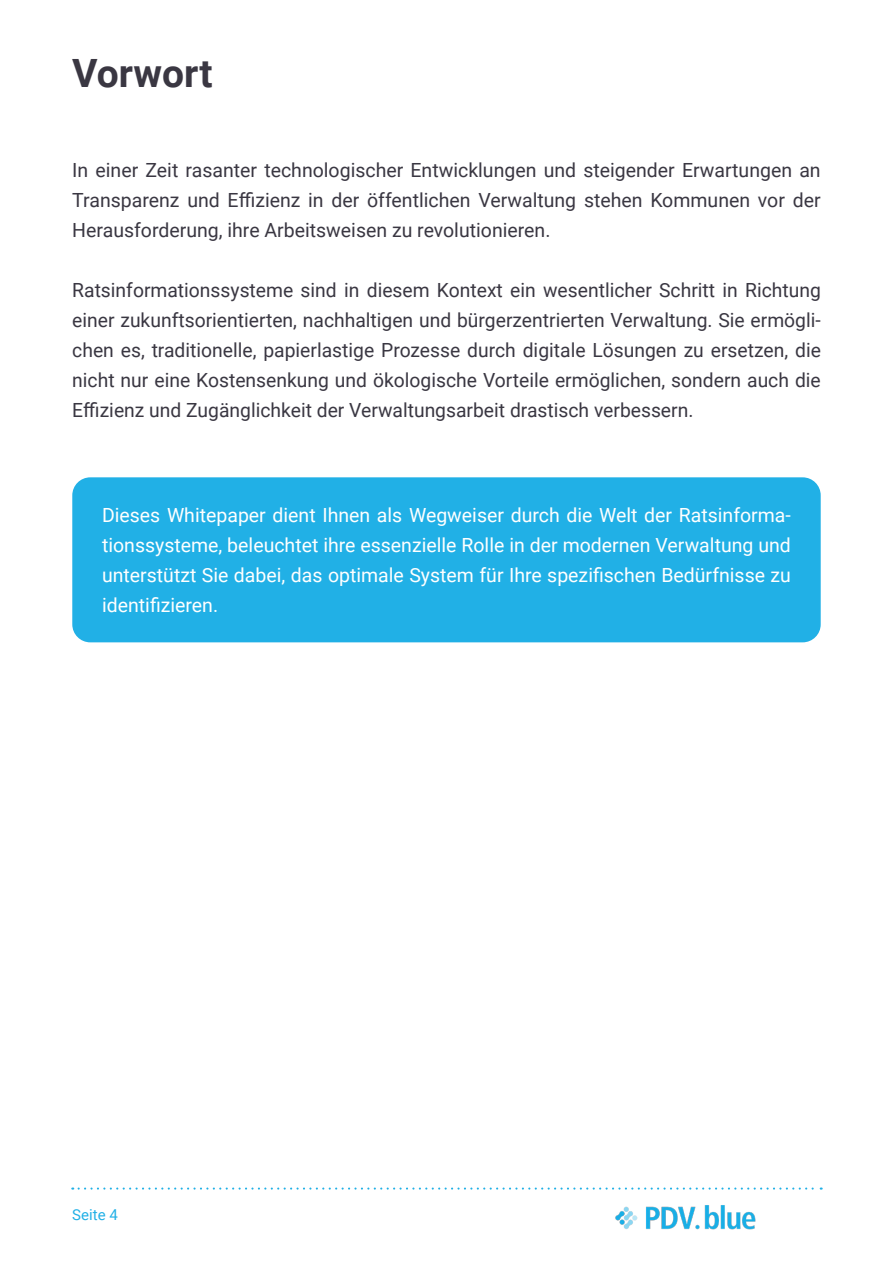
<style>
.page{position:relative;width:893px;height:1263px;background:#fff}
.page>*{position:absolute;margin:0;border:0;box-sizing:border-box;transform-origin:0 0}
.t1{font:700 39px "Roboto";color:#3a3742}
.t2{font:19.5px/30px "Roboto";color:#3a3742;text-align:justify}
.t3{font:19.5px/30px "Roboto";color:#fff;text-align:justify}
.t4{font:15px "Roboto";color:#21b0e6}
</style>
<div class="page">
<img style="left:615px;top:1205px;width:141px;height:25px">
<svg style="left:79px;top:1187px;width:743px;height:2px"></svg>
<div style="left:72px;top:477px;width:749px;height:165px;background:#21b0e6;border-radius:18px"></div>
<h1 class="t1" style="left:72px;top:46px;width:142px">Vorwort</h1>
<p class="t2" style="left:72px;top:155px;width:750px">In einer Zeit rasanter technologischer Entwicklungen und steigender Erwartungen an Transparenz und Effizienz in der öffentlichen Verwaltung stehen Kommunen vor der Herausforderung, ihre Arbeitsweisen zu revolutionieren.</p>
<p class="t2" style="left:72px;top:275px;width:750px">Ratsinformationssysteme sind in diesem Kontext ein wesentlicher Schritt in Richtung einer zukunftsorientierten, nachhaltigen und bürgerzentrierten Verwaltung. Sie ermögli&shy;chen es, traditionelle, papierlastige Prozesse durch digitale Lösungen zu ersetzen, die nicht nur eine Kostensenkung und ökologische Vorteile ermöglichen, sondern auch die Effizienz und Zugänglichkeit der Verwaltungsarbeit drastisch verbessern.</p>
<p class="t3" style="left:102px;top:500px;width:690px">Dieses Whitepaper dient Ihnen als Wegweiser durch die Welt der Ratsinforma&shy;tionssysteme, beleuchtet ihre essenzielle Rolle in der modernen Verwaltung und unterstützt Sie dabei, das optimale System für Ihre spezifischen Bedürfnisse zu identifizieren.</p>
<p class="t4" style="left:72px;top:1204px;width:47px">Seite 4</p>
</div>
